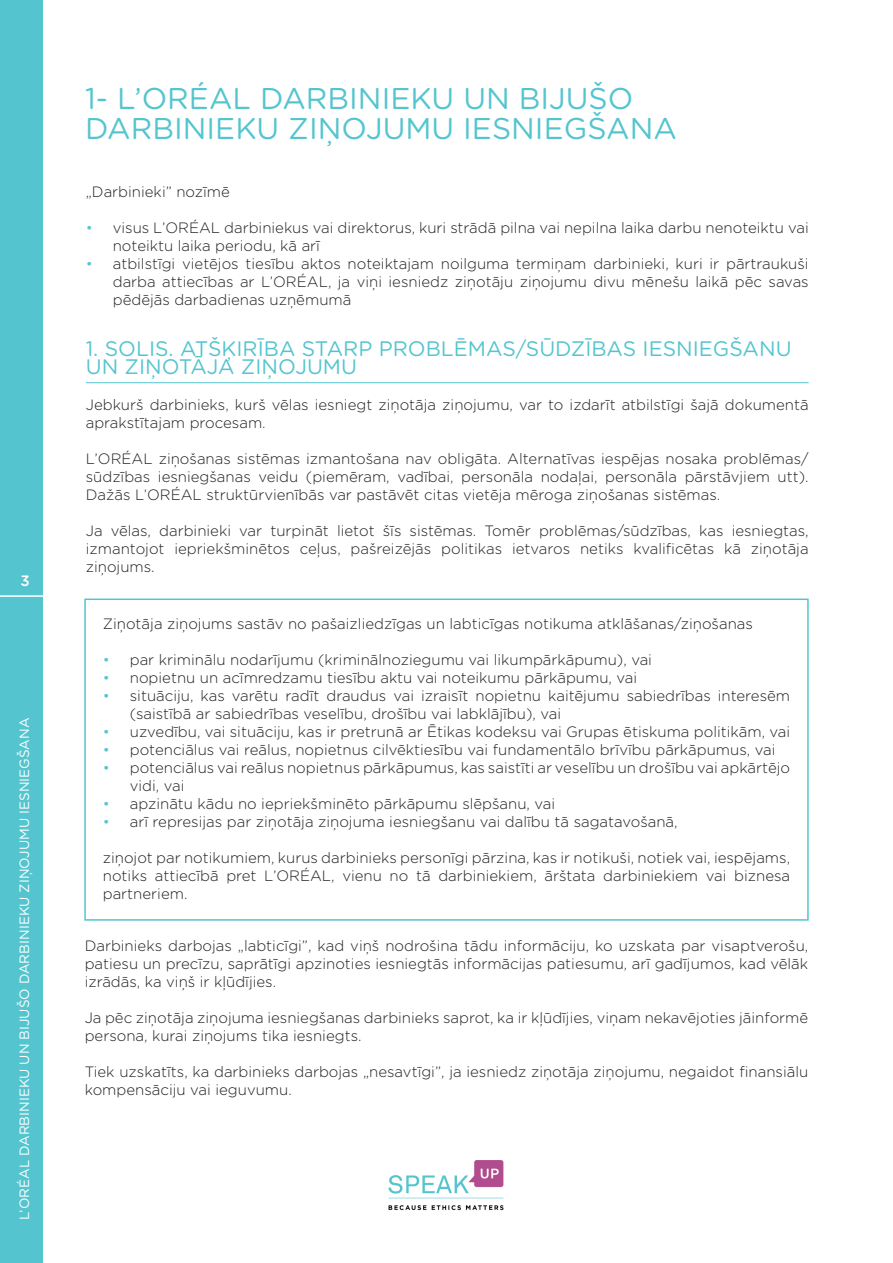
<style>
.page{position:relative;width:893px;height:1263px;background:#fff}
.page>*{position:absolute;margin:0;border:0;box-sizing:border-box;transform-origin:0 0}
.t1{font:30px/30px "Gotham Rounded";color:#54c5cf}
.t2{font:21px/18px "Gotham Rounded";color:#54c5cf}
.t3{font:300 15px/18px "Gotham Rounded";color:#231f20}
.t4{font:500 15px "Gotham Rounded";color:#fff}
.t5{font:13.5px "Gotham Rounded";color:#fff}
.s1{color:#54c5cf}
</style>
<div class="page">
<div style="left:0;top:0;width:43px;height:1263px;background:#54c5cf"></div>
<hr style="left:0;top:595px;width:47px;height:2px;background:#fff">
<div style="left:84px;top:598px;width:725px;height:323px;border:2px solid #54c5cf"></div>
<hr style="left:86px;top:382px;width:723px;height:1px;background:#54c5cf">
<img style="left:388px;top:1161px;width:116px;height:50px">
<p class="t4" style="left:20px;top:570px;width:11px">3</p>
<p class="t5" style="left:15px;top:1220px;width:504px;rotate:-90deg">L’ORÉAL DARBINIEKU UN BIJUŠO DARBINIEKU ZIŅOJUMU IESNIEGŠANA</p>
<h1 class="t1" style="left:85px;top:82px;width:593px">1- L’ORÉAL DARBINIEKU UN BIJUŠO<br>DARBINIEKU ZIŅOJUMU IESNIEGŠANA</h1>
<p class="t3" style="left:86px;top:182px;width:146px">„Darbinieki” nozīmē</p>
<p class="t3" style="left:113px;top:218px;width:697px;text-indent:-27px"><span class="s1">•</span> visus L’ORÉAL darbiniekus vai direktorus, kuri strādā pilna vai nepilna laika darbu nenoteiktu vai noteiktu laika periodu, kā arī</p>
<p class="t3" style="left:113px;top:254px;width:697px;text-align:justify;text-indent:-27px"><span class="s1">•</span> atbilstīgi vietējos tiesību aktos noteiktajam noilguma termiņam darbinieki, kuri ir pārtraukuši darba attiecības ar L’ORÉAL, ja viņi iesniedz ziņotāju ziņojumu divu mēnešu laikā pēc savas pēdējās darbadienas uzņēmumā</p>
<h2 class="t2" style="left:86px;top:338px;width:707px">1. SOLIS. ATŠĶIRĪBA STARP PROBLĒMAS/SŪDZĪBAS IESNIEGŠANU<br>UN ZIŅOTĀJA ZIŅOJUMU</h2>
<p class="t3" style="left:86px;top:395px;width:724px">Jebkurš darbinieks, kurš vēlas iesniegt ziņotāja ziņojumu, var to izdarīt atbilstīgi šajā dokumentā aprakstītajam procesam.</p>
<p class="t3" style="left:86px;top:449px;width:724px;text-align:justify">L’ORÉAL ziņošanas sistēmas izmantošana nav obligāta. Alternatīvas iespējas nosaka problēmas/ sūdzības iesniegšanas veidu (piemēram, vadībai, personāla nodaļai, personāla pārstāvjiem utt).<br>Dažās L’ORÉAL struktūrvienībās var pastāvēt citas vietēja mēroga ziņošanas sistēmas.</p>
<p class="t3" style="left:86px;top:521px;width:724px;text-align:justify">Ja vēlas, darbinieki var turpināt lietot šīs sistēmas. Tomēr problēmas/sūdzības, kas iesniegtas, izmantojot iepriekšminētos ceļus, pašreizējās politikas ietvaros netiks kvalificētas kā ziņotāja ziņojums.</p>
<p class="t3" style="left:103px;top:614px;width:652px">Ziņotāja ziņojums sastāv no pašaizliedzīgas un labticīgas notikuma atklāšanas/ziņošanas</p>
<p class="t3" style="left:103px;top:650px;width:551px"><span class="s1">•</span> par kriminālu nodarījumu (kriminālnoziegumu vai likumpārkāpumu), vai</p>
<p class="t3" style="left:103px;top:668px;width:536px"><span class="s1">•</span> nopietnu un acīmredzamu tiesību aktu vai noteikumu pārkāpumu, vai</p>
<p class="t3" style="left:130px;top:686px;width:662px;text-indent:-27px"><span class="s1">•</span> situāciju, kas varētu radīt draudus vai izraisīt nopietnu kaitējumu sabiedrības interesēm (saistībā ar sabiedrības veselību, drošību vai labklājību), vai</p>
<p class="t3" style="left:103px;top:722px;width:689px"><span class="s1">•</span> uzvedību, vai situāciju, kas ir pretrunā ar Ētikas kodeksu vai Grupas ētiskuma politikām, vai</p>
<p class="t3" style="left:103px;top:740px;width:674px"><span class="s1">•</span> potenciālus vai reālus, nopietnus cilvēktiesību vai fundamentālo brīvību pārkāpumus, vai</p>
<p class="t3" style="left:130px;top:758px;width:662px;text-indent:-27px"><span class="s1">•</span> potenciālus vai reālus nopietnus pārkāpumus, kas saistīti ar veselību un drošību vai apkārtējo vidi, vai</p>
<p class="t3" style="left:103px;top:794px;width:454px"><span class="s1">•</span> apzinātu kādu no iepriekšminēto pārkāpumu slēpšanu, vai</p>
<p class="t3" style="left:103px;top:812px;width:576px"><span class="s1">•</span> arī represijas par ziņotāja ziņojuma iesniegšanu vai dalību tā sagatavošanā,</p>
<p class="t3" style="left:103px;top:848px;width:689px;text-align:justify">ziņojot par notikumiem, kurus darbinieks personīgi pārzina, kas ir notikuši, notiek vai, iespējams, notiks attiecībā pret L’ORÉAL, vienu no tā darbiniekiem, ārštata darbiniekiem vai biznesa partneriem.</p>
<p class="t3" style="left:85px;top:936px;width:725px;text-align:justify">Darbinieks darbojas „labticīgi”, kad viņš nodrošina tādu informāciju, ko uzskata par visaptverošu, patiesu un precīzu, saprātīgi apzinoties iesniegtās informācijas patiesumu, arī gadījumos, kad vēlāk izrādās, ka viņš ir kļūdījies.</p>
<p class="t3" style="left:85px;top:1008px;width:725px">Ja pēc ziņotāja ziņojuma iesniegšanas darbinieks saprot, ka ir kļūdījies, viņam nekavējoties jāinformē persona, kurai ziņojums tika iesniegts.</p>
<p class="t3" style="left:85px;top:1062px;width:725px">Tiek uzskatīts, ka darbinieks darbojas „nesavtīgi”, ja iesniedz ziņotāja ziņojumu, negaidot finansiālu kompensāciju vai ieguvumu.</p>
</div>
